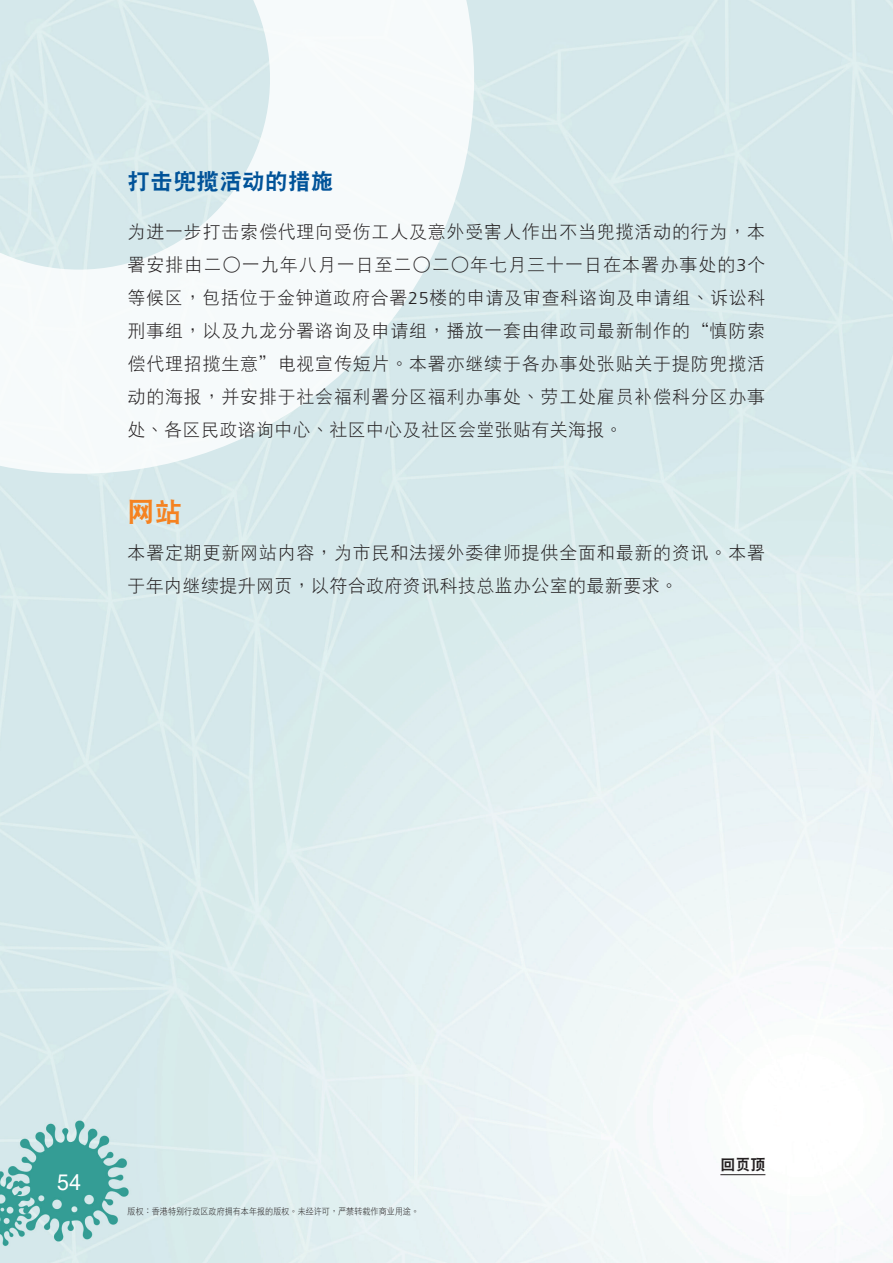
<style>
.page{position:relative;width:893px;height:1263px;background:#fff}
.page>*{position:absolute;margin:0;border:0;box-sizing:border-box;transform-origin:0 0}
.txt_Head{font:27px "DF Hei W9 GB5";color:#f58220}
.txt_bold{font:22.5px "DF Hei W9 GB5";letter-spacing:.02em;color:#015399}
.t1{font:22.5px "Helvetica";color:#fff;scale:.95 1}
.txt{font:18px/33px "DF Hei W3 GB5";letter-spacing:.045em;color:#231f20;text-align:justify}
.t2{font:15px "DF Hei W9 GB5";color:#231f20}
.t3{font:9px "DF Hei W3 GB5";color:#231f20;scale:.9 1}
.s1{font-family:"Frutiger LT Std";font-weight:300;font-size:17.1px}
</style>
<div class="page">
<img style="left:0;top:0;width:893px;height:1263px">
<svg style="left:0;top:0;width:474px;height:474px;fill:#f6fafb"></svg>
<hr style="left:720px;top:1174px;width:45px;height:1px;background:#231f20">
<p class="txt_bold" style="left:128px;top:170px;width:208px">打擊兜攬活動的措施</p>
<p class="txt" style="left:128px;top:215px;width:639px">為進一步打擊索償代理向受傷工人及意外受害人作出不當兜攬活動的行為，本署安排由二○一九年八月一日至二○二○年七月三十一日在本署辦事處的<span class="s1">3</span>個等候區，包括位於金鐘道政府合署<span class="s1">25</span>樓的申請及審查科諮詢及申請組、訴訟科刑事組，以及九龍分署諮詢及申請組，播放一套由律政司最新製作的“慎防索償代理招攬生意”電視宣傳短片。本署亦繼續於各辦事處張貼關於提防兜攬活動的海報，並安排於社會福利署分區福利辦事處、勞工處僱員補償科分區辦事處、各區民政諮詢中心、社區中心及社區會堂張貼有關海報。</p>
<p class="txt_Head" style="left:128px;top:498px;width:56px">網站</p>
<p class="txt" style="left:128px;top:536px;width:639px">本署定期更新網站內容，為市民和法援外委律師提供全面和最新的資訊。本署於年內繼續提升網頁，以符合政府資訊科技總監辦公室的最新要求。</p>
<p class="t1" style="left:57px;top:1169px;width:27px">54</p>
<p class="t3" style="left:128px;top:1207px;width:325px">版權：香港特別行政區政府擁有本年報的版權。未經許可，嚴禁轉載作商業用途。</p>
<p class="t2" style="left:720px;top:1157px;width:46px">回頁頂</p>
</div>
